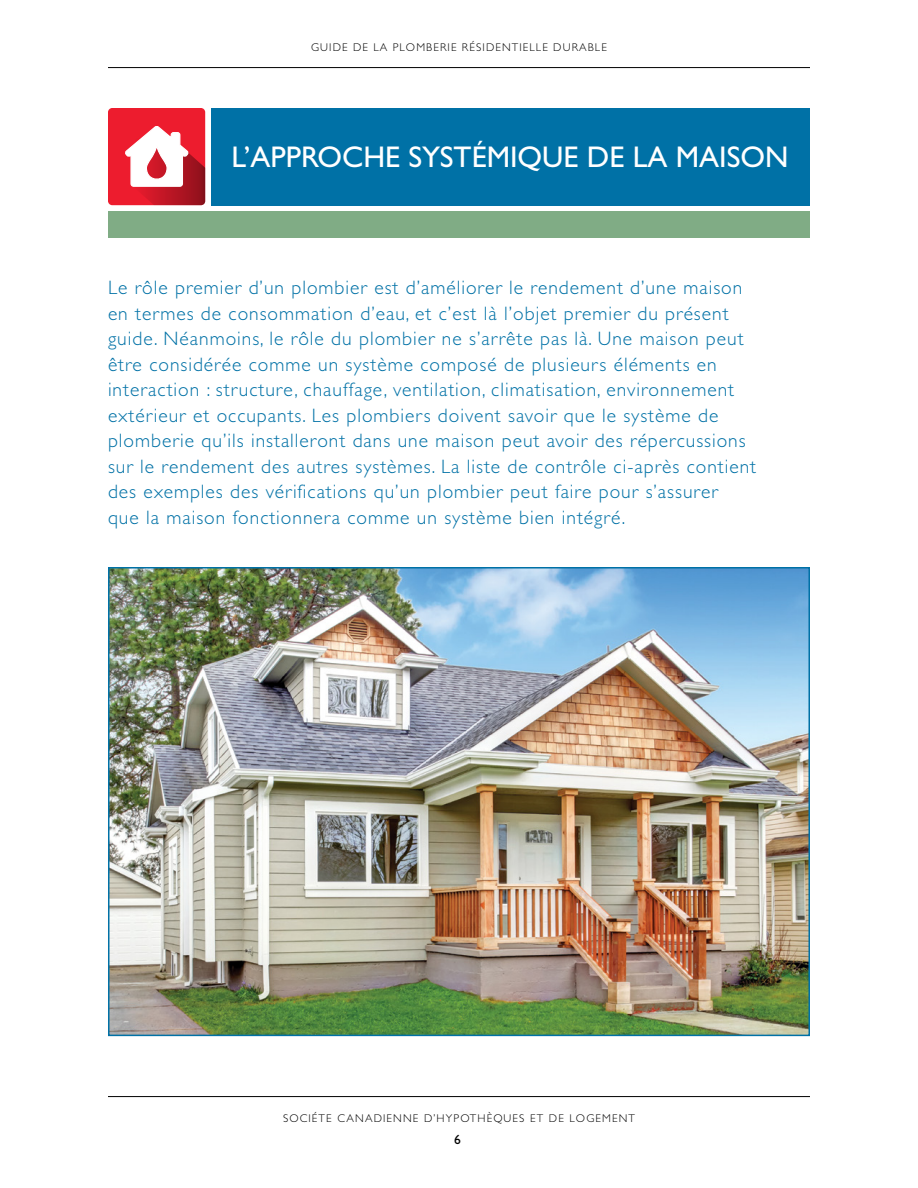
<style>
.page{position:relative;width:918px;height:1188px;background:#fff}
.page>*{position:absolute;margin:0;border:0;box-sizing:border-box;transform-origin:0 0}
.Section_Title__H2{font:30px "Gill Sans Std";color:#fff}
.t1{font:300 19.5px/25.5px "Gill Sans Std";letter-spacing:.05em;color:#0071a6}
.t2{font:13.5px "Gill Sans Std";color:#000}
.t3{font:300 11.25px "Gill Sans Std";letter-spacing:.1em;color:#000}
</style>
<div class="page">
<hr style="left:108px;top:67px;width:702px;height:1px;background:#000">
<hr style="left:108px;top:1096px;width:702px;height:1px;background:#000">
<div style="left:211px;top:108px;width:599px;height:97px;background:#0071a6"></div>
<div style="left:108px;top:108px;width:97px;height:97px;background:#ed1c2e;border-radius:4px"></div>
<svg style="left:125px;top:126px;width:80px;height:79px"></svg>
<div style="left:108px;top:211px;width:702px;height:27px;background:#80ac85"></div>
<img style="left:111px;top:570px;width:696px;height:463px">
<div style="left:108px;top:567px;width:702px;height:469px;border:2px solid #0071a6"></div>
<p class="t3" style="left:311px;top:41px;width:297px">GUIDE DE LA PLOMBERIE RÉSIDENTIELLE DURABLE</p>
<h2 class="Section_Title__H2" style="left:232px;top:139px;width:558px">L’APPROCHE SYSTÉMIQUE DE LA MAISON</h2>
<p class="t1" style="left:108px;top:275px;width:650px">Le rôle premier d’un plombier est d’améliorer le rendement d’une maison en termes de consommation d’eau, et c’est là l’objet premier du présent guide. Néanmoins, le rôle du plombier ne s’arrête pas là. Une maison peut être considérée comme un système composé de plusieurs éléments en interaction : structure, chauffage, ventilation, climatisation, environnement extérieur et occupants. Les plombiers doivent savoir que le système de plomberie qu’ils installeront dans une maison peut avoir des répercussions sur le rendement des autres systèmes. La liste de contrôle ci-après contient des exemples des vérifications qu’un plombier peut faire pour s’assurer<br>que la maison fonctionnera comme un système bien intégré.</p>
<p class="t3" style="left:283px;top:1112px;width:354px">SOCIÉTE CANADIENNE D’HYPOTHÈQUES ET DE LOGEMENT</p>
<p class="t2" style="left:454px;top:1132px;width:8px">6</p>
</div>
